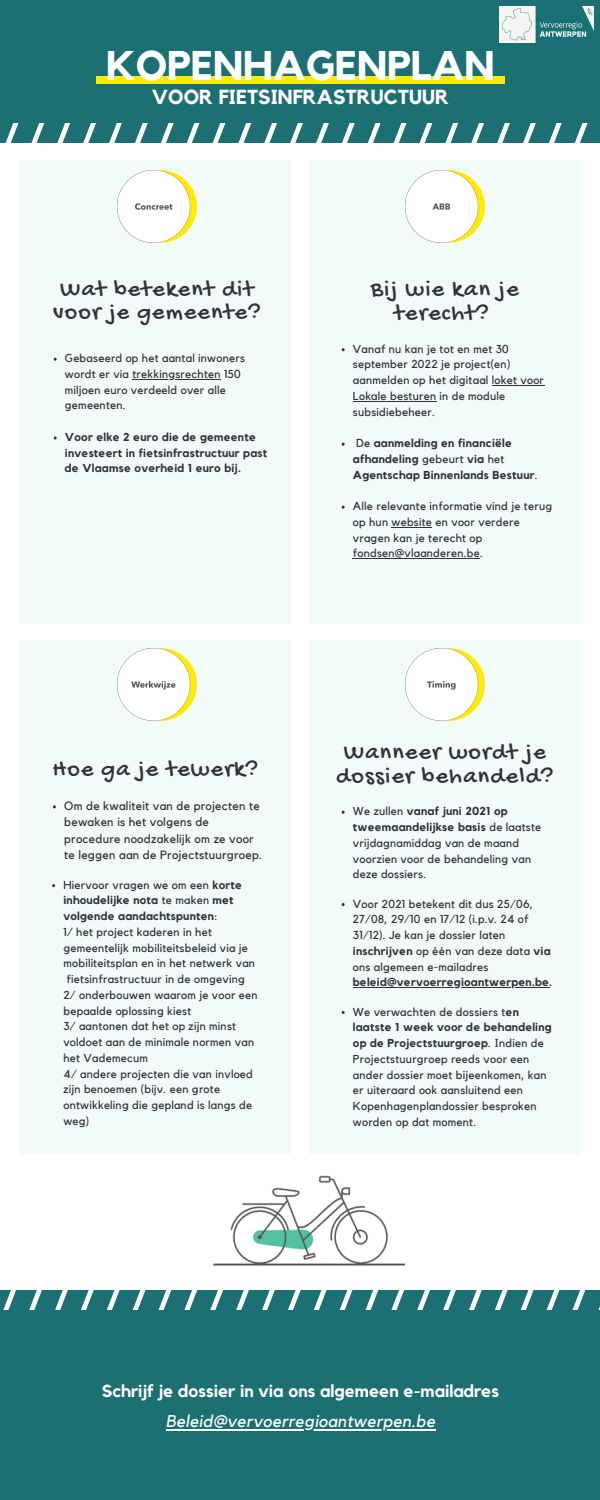
<style>
.page{position:relative;width:600px;height:1500px;background:#fff}
.page>*{position:absolute;margin:0;border:0;box-sizing:border-box;transform-origin:0 0}
.t1{font:700 41.3px "Kollektif";color:#fff}
.t2{font:24px/24px "Gochi Hand";letter-spacing:.05em;color:#34313a;text-align:center}
.t3{font:700 20.3px "Kollektif";color:#fff}
.t4{font:700 17.2px "Kollektif";color:#fff}
.t5{font:italic 17px "Kollektif";letter-spacing:.02em;color:#fff}
.t6{font:12px/16.5px "Kollektif";letter-spacing:.02em;color:#34313a}
.t7{font:11.5px/15.8px "Kollektif";letter-spacing:.02em;color:#34313a}
.t8{font:700 11.5px/15.8px "Kollektif";letter-spacing:.02em;color:#34313a}
.s1{font-weight:400}
.s2{font-weight:700}
</style>
<div class="page">
<div style="left:0;top:0;width:600px;height:142px;background:#1c7074"></div>
<div style="left:0;top:1290px;width:600px;height:210px;background:#1c7074"></div>
<div style="left:19px;top:160px;width:272px;height:464px;background:#f3fbf9"></div>
<div style="left:19px;top:640px;width:272px;height:514px;background:#f3fbf9"></div>
<svg style="left:0;top:123px;width:600px;height:38px"></svg>
<div style="left:309px;top:160px;width:271px;height:464px;background:#f3fbf9"></div>
<div style="left:309px;top:640px;width:271px;height:514px;background:#f3fbf9"></div>
<svg style="left:3px;top:1290px;width:597px;height:19px"></svg>
<img style="left:213px;top:1176px;width:191px;height:90px">
<hr style="left:353px;top:987px;width:196px;height:1px;background:#34313a">
<img style="left:499px;top:7px;width:94px;height:36px">
<div style="left:96px;top:76px;width:409px;height:8px;background:#ffeb00"></div>
<img style="left:118px;top:171px;width:78px;height:72px">
<img style="left:118px;top:649px;width:78px;height:72px">
<img style="left:405px;top:649px;width:79px;height:72px">
<img style="left:406px;top:171px;width:78px;height:72px">
<hr style="left:132px;top:379px;width:89px;height:1px;background:#34313a">
<hr style="left:492px;top:385px;width:52px;height:1px;background:#34313a">
<hr style="left:353px;top:401px;width:83px;height:1px;background:#34313a">
<hr style="left:392px;top:527px;width:40px;height:1px;background:#34313a">
<hr style="left:353px;top:558px;width:127px;height:1px;background:#34313a">
<hr style="left:166px;top:1429px;width:270px;height:1px;background:#fff">
<p class="t1" style="left:106px;top:47px;width:390px">KOPENHAGENPLAN</p>
<p class="t3" style="left:152px;top:87px;width:298px">VOOR FIETSINFRASTRUCTUUR</p>
<p class="t2" style="left:53px;top:279px;width:209px;line-height:23.2px;text-align:left">Wat betekent dit voor je gemeente?</p>
<p class="t7" style="left:65px;top:351px;width:182px">Gebaseerd op het aantal inwoners wordt er via trekkingsrechten 150 miljoen euro verdeeld over alle gemeenten.</p>
<p class="t8" style="left:65px;top:430px;width:204px">Voor elke 2 euro die de gemeente investeert in fietsinfrastructuur past de Vlaamse overheid 1 euro bij.</p>
<p class="t2" style="left:371px;top:279px;width:150px">Bij wie kan je terecht?</p>
<p class="t7" style="left:353px;top:341px;width:193px">Vanaf nu kan je tot en met 30 september 2022 je project(en) aanmelden op het digitaal loket voor<br>Lokale besturen in de module subsidiebeheer.</p>
<p class="t8" style="left:353px;top:436px;width:186px"><span class="s1">De</span> aanmelding en financiële afhandeling <span class="s1">gebeurt</span> via <span class="s1">het<br></span>Agentschap Binnenlands Bestuur<span class="s1">.</span></p>
<p class="t7" style="left:353px;top:499px;width:201px">Alle relevante informatie vind je terug op hun website en voor verdere vragen kan je terecht op fondsen@vlaanderen.be.</p>
<p class="t2" style="left:52px;top:759px;width:207px">Hoe ga je tewerk?</p>
<p class="t6" style="left:64px;top:798px;width:199px">Om de kwaliteit van de projecten te bewaken is het volgens de procedure noodzakelijk om ze voor te leggen aan de Projectstuurgroep.</p>
<p class="t8" style="left:63px;top:877px;width:180px"><span class="s1">Hiervoor vragen we om een</span> korte inhoudelijke nota <span class="s1">te maken</span> met volgende aandachtspunten<span class="s1">:</span></p>
<p class="t7" style="left:63px;top:924px;width:193px">1/ het project kaderen in het gemeentelijk mobiliteitsbeleid via je mobiliteitsplan en in het netwerk van fietsinfrastructuur in de omgeving</p>
<p class="t7" style="left:63px;top:987px;width:196px">2/ onderbouwen waarom je voor een bepaalde oplossing kiest</p>
<p class="t7" style="left:63px;top:1019px;width:192px">3/ aantonen dat het op zijn minst voldoet aan de minimale normen van het Vademecum</p>
<p class="t7" style="left:63px;top:1066px;width:191px">4/ andere projecten die van invloed zijn benoemen (bijv. een grote ontwikkeling die gepland is langs de weg)</p>
<p class="t2" style="left:336px;top:742px;width:218px">Wanneer wordt je dossier behandeld?</p>
<p class="t7" style="left:353px;top:804px;width:190px">We zullen <span class="s2">vanaf juni 2021 op tweemaandelijkse basis</span> de laatste vrijdagnamiddag van de maand voorzien voor de behandeling van deze dossiers.</p>
<p class="t7" style="left:353px;top:896px;width:201px">Voor 2021 betekent dit dus 25/06,<br>27/08, 29/10 en 17/12 (i.p.v. 24 of<br>31/12). Je kan je dossier laten <span class="s2">inschrijven</span> op één van deze data <span class="s2">via </span>ons algemeen e-mailadres <span class="s2">beleid@vervoerregioantwerpen.be.</span></p>
<p class="t7" style="left:353px;top:1004px;width:200px">We verwachten de dossiers t<span class="s2">en laatste 1 week voor de behandeling op de Projectstuurgroep</span>. Indien de<br>Projectstuurgroep reeds voor een ander dossier moet bijeenkomen, kan er uiteraard ook aansluitend een<br>Kopenhagenplandossier besproken worden op dat moment.</p>
<p class="t4" style="left:102px;top:1383px;width:399px">Schrijf je dossier in via ons algemeen e-mailadres</p>
<p class="t5" style="left:166px;top:1414px;width:271px">Beleid@vervoerregioantwerpen.be</p>
</div>
